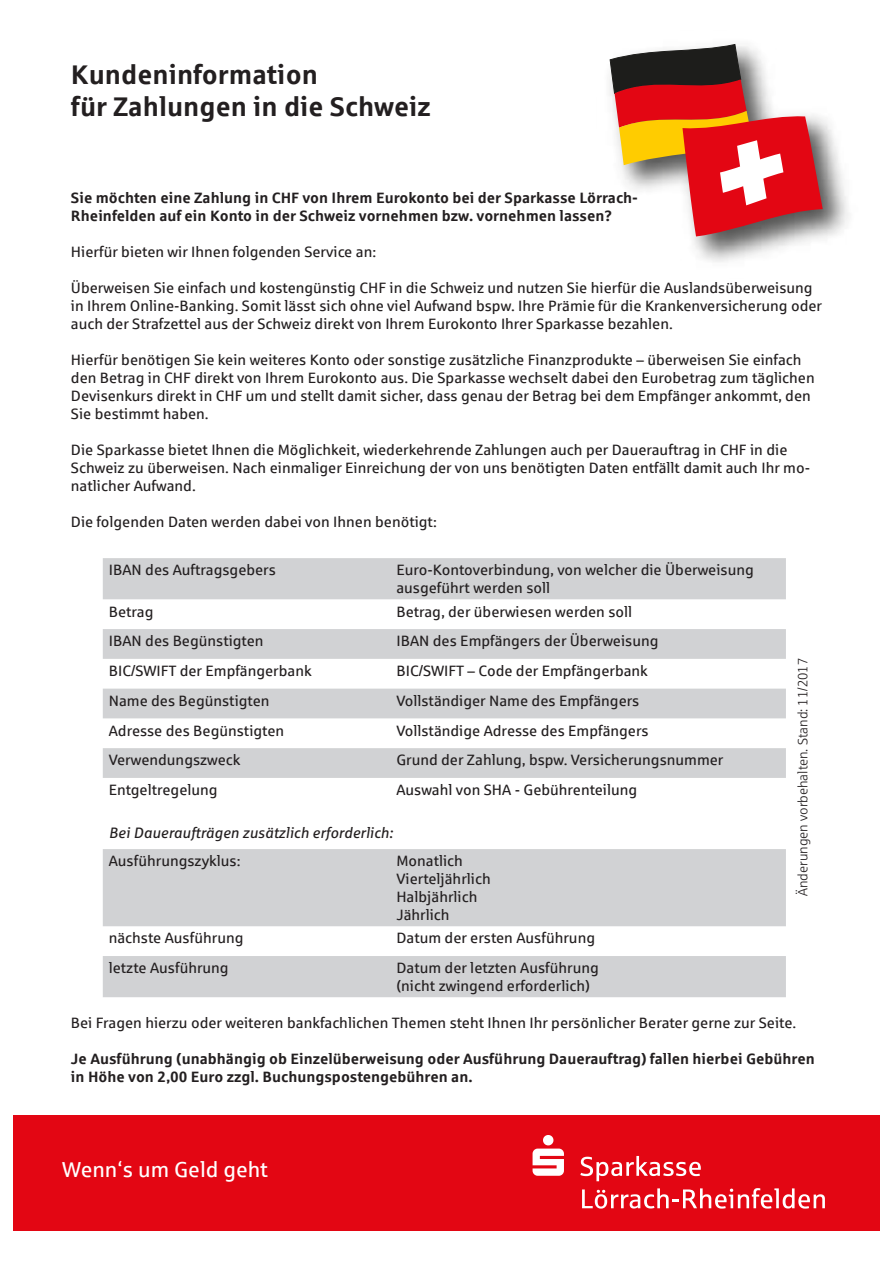
<style>
.page{position:relative;width:893px;height:1263px;background:#fff}
.page>*{position:absolute;margin:0;border:0;box-sizing:border-box;transform-origin:0 0}
.t1{font:700 27px/32.4px "Sparkasse Rg";color:#231f20}
.t2{font:21.75px "Sparkasse Rg";color:#fff}
.t3{font:15px/18px "Sparkasse Rg";color:#231f20}
.t4{font:700 15px/18px "Sparkasse Rg";color:#231f20}
.t5{font:italic 15px "Sparkasse Rg";color:#231f20}
.t6{font:13.5px "Sparkasse Lt";color:#231f20}
</style>
<div class="page">
<div style="left:13px;top:1115px;width:867px;height:116px;background:#e30613"></div>
<img style="left:609px;top:43px;width:240px;height:219px">
<svg style="left:610px;top:44px;width:213px;height:192px"></svg>
<svg style="left:580px;top:1156px;width:121px;height:25px"></svg>
<svg style="left:582px;top:1188px;width:243px;height:20px"></svg>
<svg style="left:533px;top:1135px;width:31px;height:41px"></svg>
<svg style="left:103px;top:558px;width:683px;height:439px;fill:#d1d2d4"></svg>
<h1 class="t1" style="left:71px;top:57px;width:361px">Kundeninformation<br>für Zahlungen in die Schweiz</h1>
<p class="t4" style="left:71px;top:188px;width:568px">Sie möchten eine Zahlung in CHF von Ihrem Eurokonto bei der Sparkasse Lörrach-<br>Rheinfelden auf ein Konto in der Schweiz vornehmen bzw. vornehmen lassen?</p>
<p class="t3" style="left:71px;top:243px;width:307px">Hierfür bieten wir Ihnen folgenden Service an:</p>
<p class="t3" style="left:71px;top:279px;width:753px">Überweisen Sie einfach und kostengünstig CHF in die Schweiz und nutzen Sie hierfür die Auslandsüberweisung in Ihrem Online-Banking. Somit lässt sich ohne viel Aufwand bspw. Ihre Prämie für die Krankenversicherung oder auch der Strafzettel aus der Schweiz direkt von Ihrem Eurokonto Ihrer Sparkasse bezahlen.</p>
<p class="t3" style="left:71px;top:351px;width:745px">Hierfür benötigen Sie kein weiteres Konto oder sonstige zusätzliche Finanzprodukte – überweisen Sie einfach den Betrag in CHF direkt von Ihrem Eurokonto aus. Die Sparkasse wechselt dabei den Eurobetrag zum täglichen Devisenkurs direkt in CHF um und stellt damit sicher, dass genau der Betrag bei dem Empfänger ankommt, den Sie bestimmt haben.</p>
<p class="t3" style="left:71px;top:441px;width:741px">Die Sparkasse bietet Ihnen die Möglichkeit, wiederkehrende Zahlungen auch per Dauerauftrag in CHF in die<br>Schweiz zu überweisen. Nach einmaliger Einreichung der von uns benötigten Daten entfällt damit auch Ihr mo&shy;natlicher Aufwand.</p>
<p class="t3" style="left:71px;top:513px;width:367px">Die folgenden Daten werden dabei von Ihnen benötigt:</p>
<p class="t3" style="left:109px;top:561px;width:169px">IBAN des Auftragsgebers</p>
<p class="t3" style="left:396px;top:561px;width:359px">Euro-Kontoverbindung, von welcher die Überweisung ausgeführt werden soll</p>
<p class="t3" style="left:109px;top:602px;width:46px">Betrag</p>
<p class="t3" style="left:396px;top:602px;width:237px">Betrag, der überwiesen werden soll</p>
<p class="t3" style="left:109px;top:632px;width:156px">IBAN des Begünstigten</p>
<p class="t3" style="left:396px;top:632px;width:264px">IBAN des Empfängers der Überweisung</p>
<p class="t3" style="left:109px;top:661px;width:204px">BIC/SWIFT der Empfängerbank</p>
<p class="t3" style="left:396px;top:661px;width:253px">BIC/SWIFT – Code der Empfängerbank</p>
<p class="t3" style="left:109px;top:691px;width:162px">Name des Begünstigten</p>
<p class="t3" style="left:396px;top:691px;width:245px">Vollständiger Name des Empfängers</p>
<p class="t3" style="left:109px;top:721px;width:177px">Adresse des Begünstigten</p>
<p class="t3" style="left:396px;top:721px;width:254px">Vollständige Adresse des Empfängers</p>
<p class="t3" style="left:109px;top:751px;width:133px">Verwendungszweck</p>
<p class="t3" style="left:396px;top:751px;width:329px">Grund der Zahlung, bspw. Versicherungsnummer</p>
<p class="t3" style="left:109px;top:780px;width:110px">Entgeltregelung</p>
<p class="t3" style="left:396px;top:780px;width:242px">Auswahl von SHA - Gebührenteilung</p>
<p class="t5" style="left:109px;top:823px;width:286px">Bei Daueraufträgen zusätzlich erforderlich:</p>
<p class="t3" style="left:109px;top:852px;width:133px">Ausführungszyklus:</p>
<p class="t3" style="left:396px;top:852px;width:96px">Monatlich<br>Vierteljährlich<br>Halbjährlich<br>Jährlich</p>
<p class="t3" style="left:109px;top:929px;width:136px">nächste Ausführung</p>
<p class="t3" style="left:396px;top:929px;width:200px">Datum der ersten Ausführung</p>
<p class="t3" style="left:109px;top:958px;width:121px">letzte Ausführung</p>
<p class="t3" style="left:396px;top:958px;width:204px">Datum der letzten Ausführung (nicht zwingend erforderlich)</p>
<p class="t3" style="left:71px;top:1013px;width:727px">Bei Fragen hierzu oder weiteren bankfachlichen Themen steht Ihnen Ihr persönlicher Berater gerne zur Seite.</p>
<p class="t4" style="left:71px;top:1049px;width:745px">Je Ausführung (unabhängig ob Einzelüberweisung oder Ausführung Dauerauftrag) fallen hierbei Gebühren in Höhe von 2,00 Euro zzgl. Buchungspostengebühren an.</p>
<p class="t6" style="left:795px;top:896px;width:240px;rotate:-90deg">Änderungen vorbehalten. Stand: 11/2017</p>
<h2 class="t2" style="left:62px;top:1156px;width:207px">Wenn‘s um Geld geht</h2>
</div>
